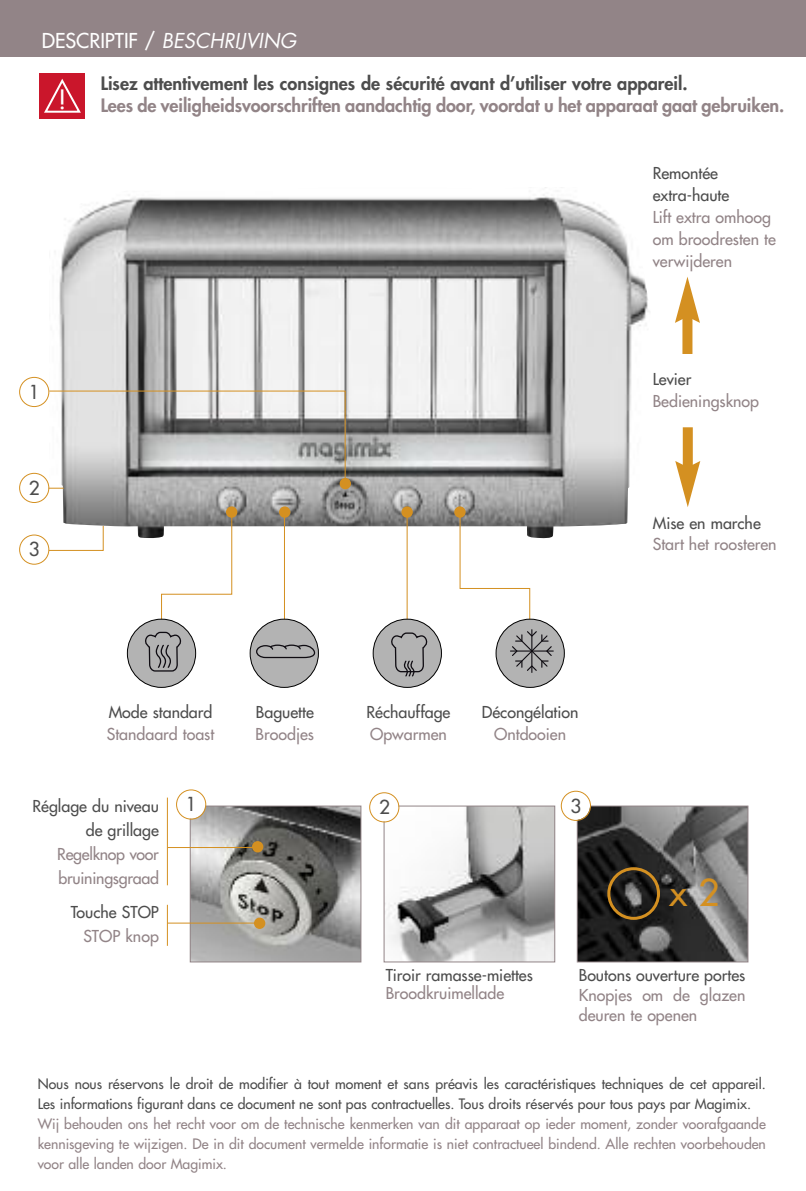
<style>
.page{position:relative;width:806px;height:1191px;background:#fff}
.page>*{position:absolute;margin:0;border:0;box-sizing:border-box;transform-origin:0 0}
.t1{font:36px "Futura";color:#d49021}
.t2{font:26px "Futura";color:#fff}
.t3{font:italic 20px "Futura";color:#fff}
.t4{font:18.8px "Futura";color:#4d4d4d}
.t5{font:800 18px "Futura";letter-spacing:-.005em;color:#928487}
.t6{font:800 18px "Futura";color:#4d4d4d}
.t7{font:16px/21.8px "Futura";color:#928487}
.t8{font:16px/21.8px "Futura";color:#4d4d4d}
.t9{font:14px/20px "Futura";color:#928487;text-align:justify}
.t10{font:14px/20px "Futura";color:#4d4d4d}
.s1{font-style:normal}
</style>
<div class="page">
<div style="left:0;top:0;width:805px;height:57px;background:#928487"></div>
<img style="left:49px;top:187px;width:601px;height:351px">
<div style="left:682px;top:314px;width:10px;height:40px;background:#d49021"></div>
<svg style="left:675px;top:277px;width:24px;height:46px"></svg>
<div style="left:682px;top:427px;width:10px;height:43px;background:#d49021"></div>
<svg style="left:675px;top:461px;width:24px;height:46px"></svg>
<div style="left:40px;top:74px;width:45px;height:45px;background:#ca162b"></div>
<svg style="left:44px;top:79px;width:37px;height:34px"></svg>
<div style="left:401px;top:506px;width:11px;height:12px;background:#d49021;border-radius:50%"></div>
<div style="left:279px;top:506px;width:11px;height:12px;background:#d49021;border-radius:50%"></div>
<div style="left:339px;top:478px;width:12px;height:11px;background:#d49021;border-radius:50%"></div>
<div style="left:226px;top:506px;width:11px;height:12px;background:#d49021;border-radius:50%"></div>
<div style="left:454px;top:506px;width:11px;height:12px;background:#d49021;border-radius:50%"></div>
<hr style="left:406px;top:512px;width:1px;height:124px;background:#d49021">
<hr style="left:284px;top:511px;width:1px;height:124px;background:#d49021">
<img style="left:578px;top:807px;width:168px;height:153px">
<div style="left:576px;top:805px;width:172px;height:157px;border:1px solid #928487"></div>
<img style="left:385px;top:807px;width:168px;height:153px">
<div style="left:383px;top:805px;width:172px;height:157px;border:1px solid #928487"></div>
<img style="left:192px;top:807px;width:167px;height:153px">
<div style="left:190px;top:805px;width:171px;height:157px;border:1px solid #928487"></div>
<div style="left:19px;top:377px;width:30px;height:30px;border:2px solid #d49021;border-radius:50%"></div>
<div style="left:177px;top:790px;width:28px;height:28px;background:#fff;border-radius:50%"></div>
<div style="left:176px;top:789px;width:30px;height:30px;border:2px solid #d49021;border-radius:50%"></div>
<div style="left:19px;top:473px;width:30px;height:30px;border:2px solid #d49021;border-radius:50%"></div>
<div style="left:370px;top:793px;width:28px;height:28px;background:#fff;border-radius:50%"></div>
<div style="left:369px;top:792px;width:30px;height:30px;border:2px solid #d49021;border-radius:50%"></div>
<div style="left:19px;top:534px;width:30px;height:31px;border:2px solid #d49021;border-radius:50%"></div>
<div style="left:561px;top:791px;width:28px;height:29px;background:#fff;border-radius:50%"></div>
<div style="left:560px;top:790px;width:30px;height:31px;border:2px solid #d49021;border-radius:50%"></div>
<svg style="left:607px;top:867px;width:52px;height:53px;background:#433725"></svg>
<svg style="left:48px;top:390px;width:298px;height:99px"></svg>
<svg style="left:48px;top:525px;width:56px;height:26px"></svg>
<div style="left:252px;top:841px;width:11px;height:11px;background:#d49021;border-radius:50%"></div>
<div style="left:254px;top:917px;width:11px;height:12px;background:#d49021;border-radius:50%"></div>
<hr style="left:167px;top:797px;width:1px;height:88px;background:#d49021">
<hr style="left:167px;top:847px;width:88px;height:1px;background:#d49021">
<hr style="left:167px;top:904px;width:1px;height:41px;background:#d49021">
<hr style="left:167px;top:922px;width:93px;height:1px;background:#d49021">
<div style="left:373px;top:619px;width:68px;height:68px;background:#b3b3b3;border-radius:50%"></div>
<svg style="left:389px;top:632px;width:41px;height:55px"></svg>
<div style="left:372px;top:618px;width:69px;height:70px;border:2px solid #000;border-radius:50%"></div>
<div style="left:250px;top:619px;width:68px;height:68px;background:#b3b3b3;border-radius:50%"></div>
<svg style="left:256px;top:644px;width:59px;height:15px"></svg>
<div style="left:249px;top:618px;width:70px;height:70px;border:2px solid #000;border-radius:50%"></div>
<div style="left:127px;top:619px;width:68px;height:68px;background:#b3b3b3;border-radius:50%"></div>
<svg style="left:143px;top:509px;width:89px;height:178px"></svg>
<div style="left:127px;top:618px;width:69px;height:70px;border:2px solid #000;border-radius:50%"></div>
<div style="left:495px;top:619px;width:69px;height:68px;background:#b3b3b3;border-radius:50%"></div>
<hr style="left:510px;top:650px;width:43px;height:1px;background:#0f0c12">
<svg style="left:459px;top:513px;width:93px;height:159px"></svg>
<div style="left:495px;top:618px;width:69px;height:70px;border:2px solid #000;border-radius:50%"></div>
<h3 class="t3" style="left:42px;top:31px;width:256px"><span class="s1">DESCRIPTIF /</span> BESCHRIJVING</h3>
<h2 class="t2" style="left:58px;top:86px;width:10px">!</h2>
<p class="t6" style="left:101px;top:75px;width:588px">Lisez attentivement les consignes de sécurité avant d’utiliser votre appareil.</p>
<p class="t5" style="left:101px;top:97px;width:684px">Lees de veiligheidsvoorschriften aandachtig door, voordat u het apparaat gaat gebruiken.</p>
<h3 class="t4" style="left:29px;top:382px;width:12px">1</h3>
<h3 class="t4" style="left:29px;top:478px;width:12px">2</h3>
<h3 class="t4" style="left:29px;top:540px;width:12px">3</h3>
<p class="t8" style="left:652px;top:164px;width:78px">Remontée extra-haute</p>
<p class="t7" style="left:652px;top:207px;width:124px">Lift extra omhoog om broodresten te verwijderen</p>
<p class="t8" style="left:652px;top:370px;width:40px">Levier</p>
<p class="t7" style="left:652px;top:392px;width:108px">Bedieningsknop</p>
<p class="t8" style="left:652px;top:513px;width:109px">Mise en marche</p>
<p class="t7" style="left:652px;top:534px;width:125px">Start het roosteren</p>
<p class="t8" style="left:109px;top:702px;width:105px">Mode standard</p>
<p class="t7" style="left:107px;top:724px;width:109px">Standaard toast</p>
<p class="t8" style="left:256px;top:702px;width:59px">Baguette</p>
<p class="t7" style="left:255px;top:724px;width:60px">Broodjes</p>
<p class="t8" style="left:366px;top:702px;width:85px">Réchauffage</p>
<p class="t7" style="left:370px;top:724px;width:78px">Opwarmen</p>
<p class="t8" style="left:481px;top:702px;width:98px">Décongélation</p>
<p class="t7" style="left:494px;top:724px;width:73px">Ontdooien</p>
<p class="t8" style="left:33px;top:795px;width:128px;line-height:24px;text-align:right">Réglage du niveau de grillage</p>
<p class="t7" style="left:57px;top:843px;width:103px;line-height:24px">Regelknop voor bruiningsgraad</p>
<p class="t8" style="left:71px;top:902px;width:89px">Touche STOP</p>
<p class="t7" style="left:83px;top:926px;width:77px">STOP knop</p>
<h3 class="t4" style="left:186px;top:795px;width:12px">1</h3>
<h3 class="t4" style="left:379px;top:798px;width:12px">2</h3>
<h3 class="t4" style="left:570px;top:796px;width:12px">3</h3>
<h1 class="t1" style="left:669px;top:874px;width:51px">x 2</h1>
<p class="t8" style="left:385px;top:965px;width:148px">Tiroir ramasse-miettes</p>
<p class="t7" style="left:385px;top:983px;width:120px">Broodkruimellade</p>
<p class="t8" style="left:578px;top:965px;width:168px">Boutons ouverture portes</p>
<p class="t7" style="left:578px;top:986px;width:168px;line-height:20px">Knopjes om de glazen deuren te openen</p>
<p class="t10" style="left:38px;top:1074px;width:729px">Nous nous réservons le droit de modifier à tout moment et sans préavis les caractéristiques techniques de cet appareil.<br>Les informations figurant dans ce document ne sont pas contractuelles. Tous droits réservés pour tous pays par Magimix.</p>
<p class="t9" style="left:38px;top:1114px;width:729px">Wij behouden ons het recht voor om de technische kenmerken van dit apparaat op ieder moment, zonder voorafgaande kennisgeving te wijzigen. De in dit document vermelde informatie is niet contractueel bindend. Alle rechten voorbehouden voor alle landen door Magimix.</p>
</div>
